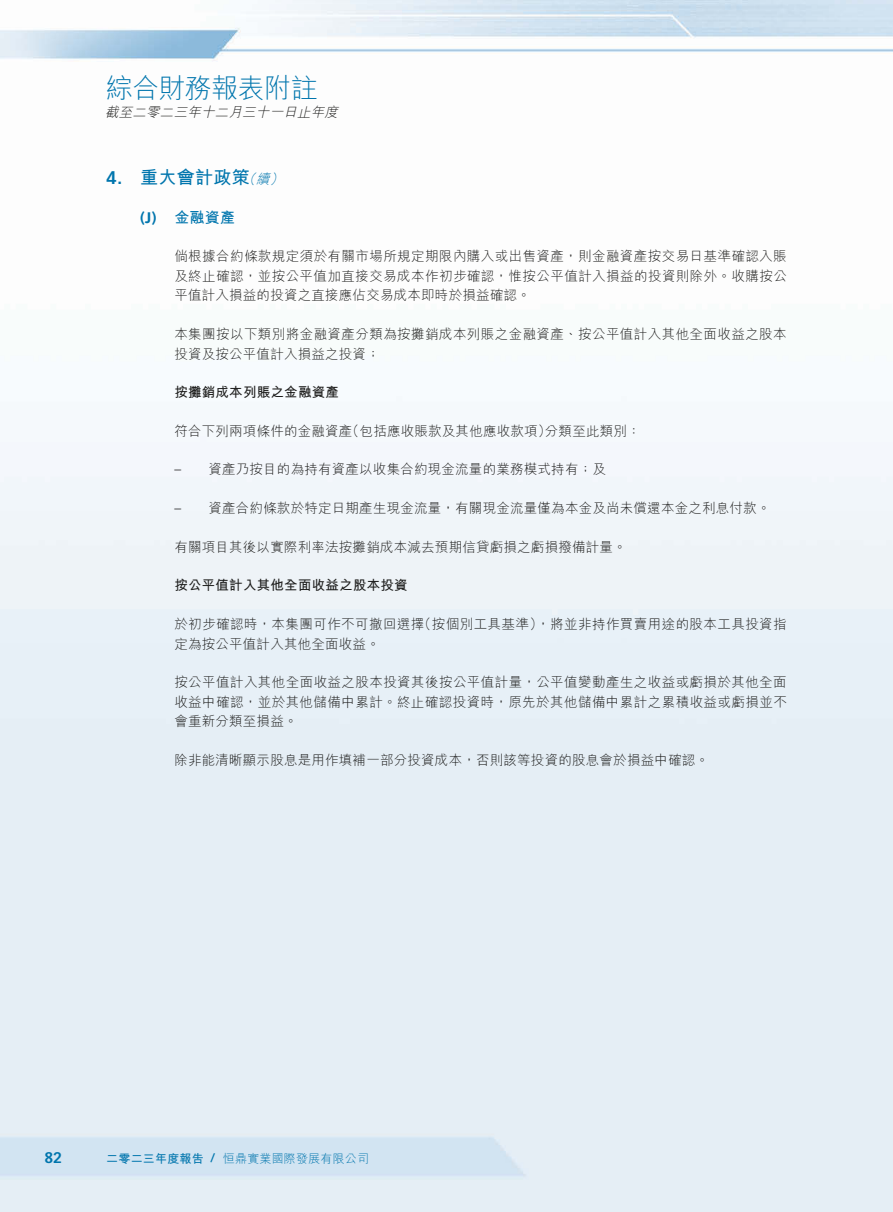
<style>
.page{position:relative;width:893px;height:1212px;background:#fff}
.page>*{position:absolute;margin:0;border:0;box-sizing:border-box;transform-origin:0 0}
.t1{font:300 27px "M Hei HK";letter-spacing:-.02em;color:#0075ad}
.t2{font:700 18px "M Hei HK";letter-spacing:.02em;color:#0075ad}
.t3{font:700 15px "M Hei HK";color:#0075ad}
.t4{font:700 15px "Vectora LT Std";color:#0075ad}
.t5{font:300 13.5px/19.5px "M Hei HK";letter-spacing:.015em;color:#1c1c1b;text-align:justify}
.t6{font:700 13.5px "M Hei HK";letter-spacing:.02em;color:#1c1c1b}
.t7{font:italic 300 13.5px "M Hei HK";color:#1c1c1b}
.t8{font:300 12px "M Hei HK";letter-spacing:.015em;color:#0075ad}
.s1{font-family:"Vectora LT Std"}
.s2{font-weight:300;font-style:italic;font-size:13.5px}
.s3{font-weight:700}
.s4{font-family:"Vectora LT Std";font-weight:700}
</style>
<div class="page">
<h1 class="t1" style="left:106px;top:69px;width:213px">綜合財務報表附註</h1>
<p class="t7" style="left:105px;top:103px;width:239px">截至二零二三年十二月三十一日止年度</p>
<h2 class="t2" style="left:106px;top:164px;width:183px"><span class="s1">4.</span> 重大會計政策<span class="s2">（續）</span></h2>
<p class="t3" style="left:140px;top:206px;width:96px"><span class="s1">(J)</span> 金融資產</p>
<p class="t5" style="left:174px;top:246px;width:614px">倘根據合約條款規定須於有關市場所規定期限內購入或出售資產，則金融資產按交易日基準確認入賬及終止確認，並按公平值加直接交易成本作初步確認，惟按公平值計入損益的投資則除外。收購按公平值計入損益的投資之直接應佔交易成本即時於損益確認。</p>
<p class="t5" style="left:174px;top:324px;width:614px">本集團按以下類別將金融資產分類為按攤銷成本列賬之金融資產、按公平值計入其他全面收益之股本投資及按公平值計入損益之投資；</p>
<p class="t6" style="left:174px;top:382px;width:166px">按攤銷成本列賬之金融資產</p>
<p class="t5" style="left:174px;top:421px;width:468px">符合下列兩項條件的金融資產（包括應收賬款及其他應收款項）分類至此類別：</p>
<p class="t5" style="left:174px;top:459px;width:433px"><span class="s1">–</span> 資產乃按目的為持有資產以收集合約現金流量的業務模式持有；及</p>
<p class="t5" style="left:174px;top:498px;width:598px"><span class="s1">–</span> 資產合約條款於特定日期產生現金流量，有關現金流量僅為本金及尚未償還本金之利息付款。</p>
<p class="t5" style="left:174px;top:536px;width:454px">有關項目其後以實際利率法按攤銷成本減去預期信貸虧損之虧損撥備計量。</p>
<p class="t6" style="left:174px;top:576px;width:235px">按公平值計入其他全面收益之股本投資</p>
<p class="t5" style="left:174px;top:614px;width:614px">於初步確認時，本集團可作不可撤回選擇（按個別工具基準），將並非持作買賣用途的股本工具投資指定為按公平值計入其他全面收益。</p>
<p class="t5" style="left:174px;top:672px;width:614px">按公平值計入其他全面收益之股本投資其後按公平值計量，公平值變動產生之收益或虧損於其他全面收益中確認，並於其他儲備中累計。終止確認投資時，原先於其他儲備中累計之累積收益或虧損並不會重新分類至損益。</p>
<p class="t5" style="left:174px;top:749px;width:536px">除非能清晰顯示股息是用作填補一部分投資成本，否則該等投資的股息會於損益中確認。</p>
<p class="t4" style="left:45px;top:1148px;width:19px">82</p>
<p class="t8" style="left:106px;top:1150px;width:264px"><span class="s3">二零二三年度報告</span> <span class="s4">/</span> 恒鼎實業國際發展有限公司</p>
</div>
